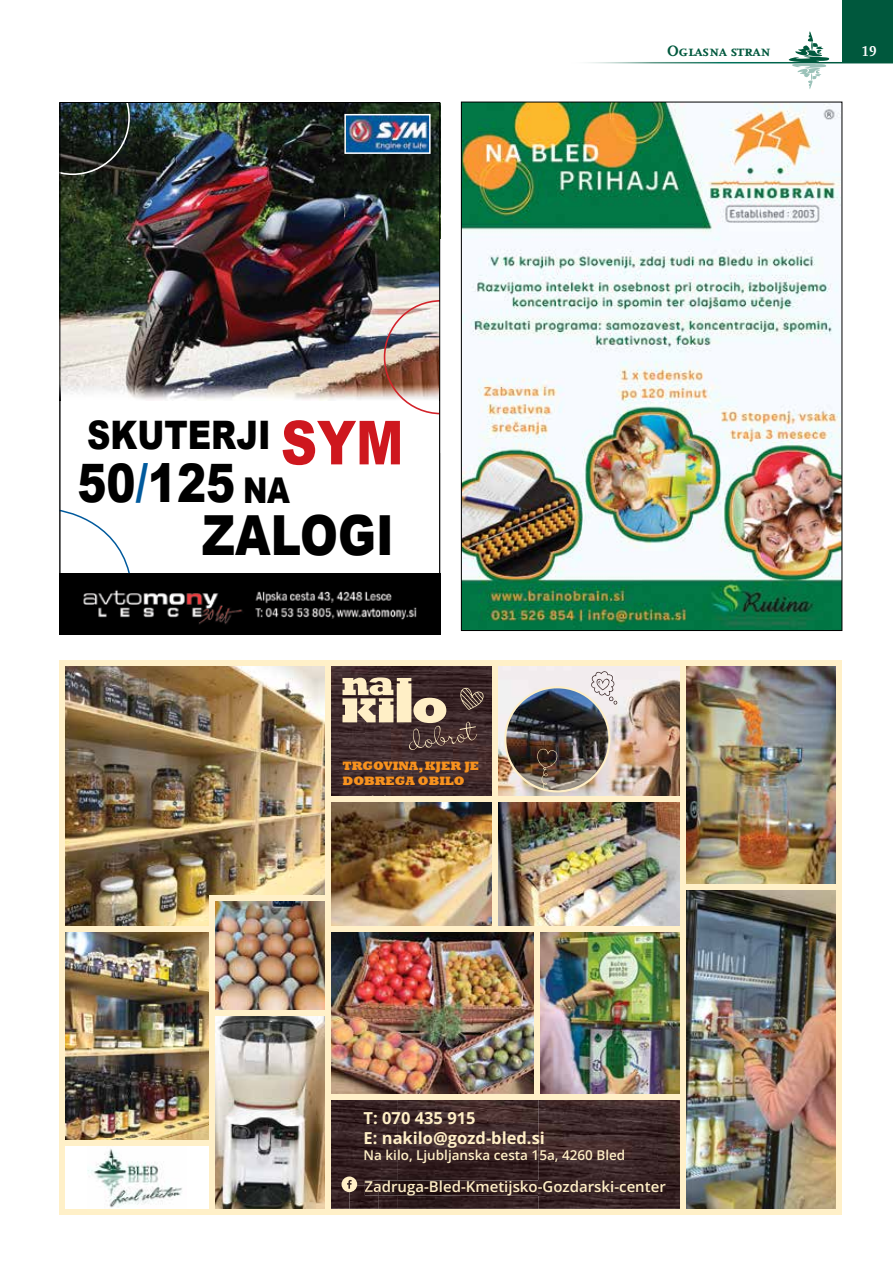
<style>
.page{position:relative;width:893px;height:1263px;background:#fff}
.page>*{position:absolute;margin:0;border:0;box-sizing:border-box;transform-origin:0 0}
.t1{font:900 60.75px "Arial";color:#ce171e;scale:.82 1}
.t2{font:900 55.35px "Arial";color:#000;scale:.82 1}
.t3{font:900 53.1px "Arial";color:#000;scale:.82 1}
.t4{font:900 39.3px "Arial";color:#000;scale:.82 1}
.t5{font:700 16.5px/19.8px "Open Sans";color:#ffefc6}
.t6{font:700 15.75px "Scala Caps CE";color:#00583d}
.t7{font:600 15px "Open Sans";color:#ffefc6}
.t8{font:700 15px "Scala Caps CE";color:#fff}
.t9{font:600 13.5px "Open Sans";color:#ffefc6}
.t10{font:800 12.45px/15px "Rockwell";color:#f7921e}
.s1{color:#005a9d}
.s2{font-size:35.55px}
</style>
<div class="page">
<div style="left:842px;top:0;width:51px;height:63px;background:#00583d"></div>
<hr style="left:563px;top:62px;width:330px;height:1px;background:#fff">
<svg style="left:787px;top:31px;width:43px;height:58px"></svg>
<img style="left:463px;top:104px;width:377px;height:525px">
<img style="left:62px;top:104px;width:376px;height:297px">
<img style="left:62px;top:631px;width:376px;height:1px">
<div style="left:62px;top:573px;width:376px;height:6px;background:#000"></div>
<img style="left:62px;top:579px;width:376px;height:52px">
<img style="left:347px;top:117px;width:81px;height:34px">
<div style="left:344px;top:114px;width:87px;height:40px;border:2px solid #fff"></div>
<svg style="left:62px;top:510px;width:69px;height:65px"></svg>
<img style="left:384px;top:300px;width:54px;height:114px">
<svg style="left:62px;top:104px;width:68px;height:71px;background:#252d29"></svg>
<img style="left:65px;top:932px;width:144px;height:208px">
<img style="left:65px;top:666px;width:616px;height:261px">
<img style="left:505px;top:687px;width:104px;height:104px;border-radius:52px">
<div style="left:504px;top:686px;width:106px;height:106px;border:2px solid #ffefc6;border-radius:50%"></div>
<svg style="left:591px;top:670px;width:26px;height:35px"></svg>
<svg style="left:535px;top:748px;width:23px;height:43px"></svg>
<svg style="left:330px;top:666px;width:162px;height:130px;background:#442f30"></svg>
<svg style="left:342px;top:677px;width:142px;height:73px;background:#786459"></svg>
<img style="left:330px;top:932px;width:351px;height:277px">
<img style="left:365px;top:1180px;width:301px;height:15px">
<img style="left:350px;top:1186px;width:28px;height:23px">
<svg style="left:365px;top:1186px;width:13px;height:9px"></svg>
<div style="left:342px;top:1176px;width:15px;height:16px;background:#ffefc6;border-radius:50%"></div>
<svg style="left:347px;top:1180px;width:5px;height:9px"></svg>
<img style="left:214px;top:900px;width:111px;height:309px">
<img style="left:686px;top:666px;width:151px;height:543px">
<div style="left:325px;top:663px;width:5px;height:551px;background:#fff0c8"></div>
<div style="left:209px;top:896px;width:5px;height:315px;background:#fff0c8"></div>
<div style="left:681px;top:663px;width:5px;height:551px;background:#fff0c8"></div>
<div style="left:837px;top:663px;width:5px;height:551px;background:#fff0c8"></div>
<div style="left:492px;top:799px;width:6px;height:130px;background:#fff0c8"></div>
<div style="left:492px;top:663px;width:6px;height:136px;background:#fff0c8"></div>
<div style="left:534px;top:929px;width:6px;height:168px;background:#fff0c8"></div>
<div style="left:62px;top:660px;width:780px;height:6px;background:#fff0c8"></div>
<div style="left:60px;top:1209px;width:782px;height:5px;background:#fff0c8"></div>
<div style="left:328px;top:1095px;width:355px;height:5px;background:#fff0c8"></div>
<div style="left:328px;top:927px;width:355px;height:5px;background:#fff0c8"></div>
<div style="left:330px;top:796px;width:356px;height:6px;background:#fff0c8"></div>
<div style="left:683px;top:884px;width:158px;height:6px;background:#fff0c8"></div>
<div style="left:62px;top:927px;width:151px;height:5px;background:#fff0c8"></div>
<div style="left:209px;top:895px;width:119px;height:5px;background:#fff0c8"></div>
<div style="left:210px;top:1011px;width:119px;height:5px;background:#fff0c8"></div>
<img style="left:88px;top:1138px;width:99px;height:70px">
<div style="left:60px;top:1140px;width:150px;height:6px;background:#fff0c8"></div>
<div style="left:60px;top:660px;width:5px;height:551px;background:#fff0c8"></div>
<p class="t6" style="left:667px;top:42px;width:105px">Oglasna stran</p>
<p class="t8" style="left:862px;top:43px;width:16px">19</p>
<h1 class="t1" style="left:281px;top:399px;width:151px">SYM</h1>
<h3 class="t4" style="left:87px;top:406px;width:225px">SKUTERJI</h3>
<h3 class="t3" style="left:77px;top:445px;width:261px">50<span class="s1">/</span>125 <span class="s2">NA</span></h3>
<h2 class="t2" style="left:202px;top:495px;width:235px">ZALOGI</h2>
<p class="t10" style="left:342px;top:759px;width:138px">TRGOVINA, KJER JE<br>DOBREGA OBILO</p>
<p class="t5" style="left:364px;top:1108px;width:183px">T: 070 435 915<br>E: nakilo@gozd-bled.si</p>
<p class="t9" style="left:364px;top:1146px;width:263px">Na kilo, Ljubljanska cesta 15a, 4260 Bled</p>
<p class="t7" style="left:364px;top:1176px;width:303px">Zadruga-Bled-Kmetijsko-Gozdarski-center</p>
</div>
